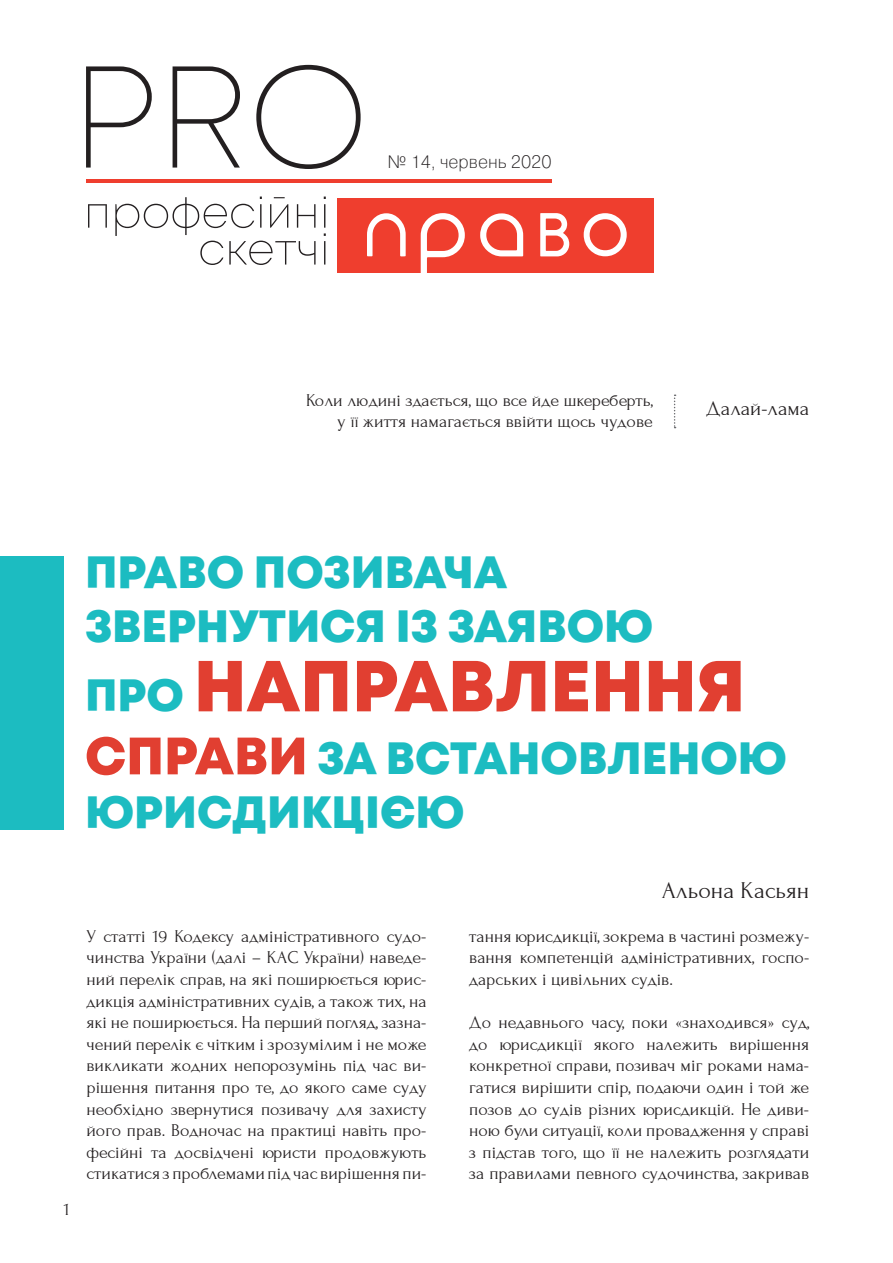
<style>
.page{position:relative;width:893px;height:1263px;background:#fff}
.page>*{position:absolute;margin:0;border:0;box-sizing:border-box;transform-origin:0 0}
.t1{font:72px "Mont Heavy DEMO";color:#e13f31}
.t2{font:45px/54px "Mont Heavy DEMO";color:#1cbcc1}
.t3{font:24px "Forum";color:#231f20}
.t4{font:21px "Forum";color:#231f20}
.t5{font:18px/21.6px "Forum";color:#231f20;text-align:justify}
.t6{font:18px "Pragmatica Light C";color:#231f20}
.s1{font-size:45px;color:#1cbcc1}
.s2{font-size:52.5px;color:#e13f31}
</style>
<div class="page">
<div style="left:338px;top:198px;width:316px;height:74px;background:#ef3e2e"></div>
<hr style="left:86px;top:179px;width:465px;height:4px;background:#ef3e2e">
<svg style="left:88px;top:204px;width:19px;height:24px"></svg>
<svg style="left:115px;top:197px;width:201px;height:68px"></svg>
<svg style="left:324px;top:197px;width:2px;height:68px"></svg>
<svg style="left:86px;top:66px;width:66px;height:102px"></svg>
<svg style="left:173px;top:66px;width:67px;height:102px"></svg>
<svg style="left:256px;top:65px;width:105px;height:104px"></svg>
<svg style="left:367px;top:213px;width:39px;height:43px"></svg>
<svg style="left:421px;top:213px;width:44px;height:60px"></svg>
<svg style="left:480px;top:213px;width:43px;height:43px"></svg>
<svg style="left:540px;top:213px;width:29px;height:43px"></svg>
<svg style="left:584px;top:213px;width:43px;height:43px"></svg>
<svg style="left:674px;top:394px;width:2px;height:34px"></svg>
<div style="left:0;top:556px;width:64px;height:273px;background:#1cbcc1"></div>
<p class="t6" style="left:388px;top:152px;width:166px">№ 14, червень 2020</p>
<p class="t5" style="left:306px;top:389px;width:348px;text-align:right">Коли людині здається, що все йде шкереберть, у її життя намагається ввійти щось чудове</p>
<p class="t4" style="left:706px;top:396px;width:105px">Далай-лама</p>
<h2 class="t2" style="left:85px;top:547px;width:570px">Право позивача звернутися із заявою</h2>
<h1 class="t1" style="left:85px;top:643px;width:662px"><span class="s1">про</span> направлення</h1>
<h2 class="t2" style="left:85px;top:733px;width:703px"><span class="s2">справи</span> за встановленою юрисдикцією</h2>
<p class="t5" style="left:64px;top:1198px;width:7px">1</p>
<h3 class="t3" style="left:662px;top:877px;width:149px">Альона Касьян</h3>
<p class="t5" style="left:86px;top:925px;width:342px">У статті 19 Кодексу адміністративного судо&shy;чинства України (далі – КАС України) наведе&shy;ний перелік справ, на які поширюється юрис&shy;дикція адміністративних судів, а також тих, на які не поширюється. На перший погляд, зазна&shy;чений перелік є чітким і зрозумілим і не може викликати жодних непорозумінь під час ви&shy;рішення питання про те, до якого саме суду необхідно звернутися позивачу для захисту його прав. Водночас на практиці навіть про&shy;фесійні та досвідчені юристи продовжують стикатися з проблемами під час вирішення пи-</p>
<p class="t5" style="left:469px;top:925px;width:342px">тання юрисдикції, зокрема в частині розмежу&shy;вання компетенцій адміністративних, госпо&shy;дарських і цивільних судів.</p>
<p class="t5" style="left:469px;top:1012px;width:342px">До недавнього часу, поки «знаходився» суд, до юрисдикції якого належить вирішення конкретної справи, позивач міг роками нама&shy;гатися вирішити спір, подаючи один і той же позов до судів різних юрисдикцій. Не диви&shy;ною були ситуації, коли провадження у справі з підстав того, що її не належить розглядати за правилами певного судочинства, закривав</p>
</div>
